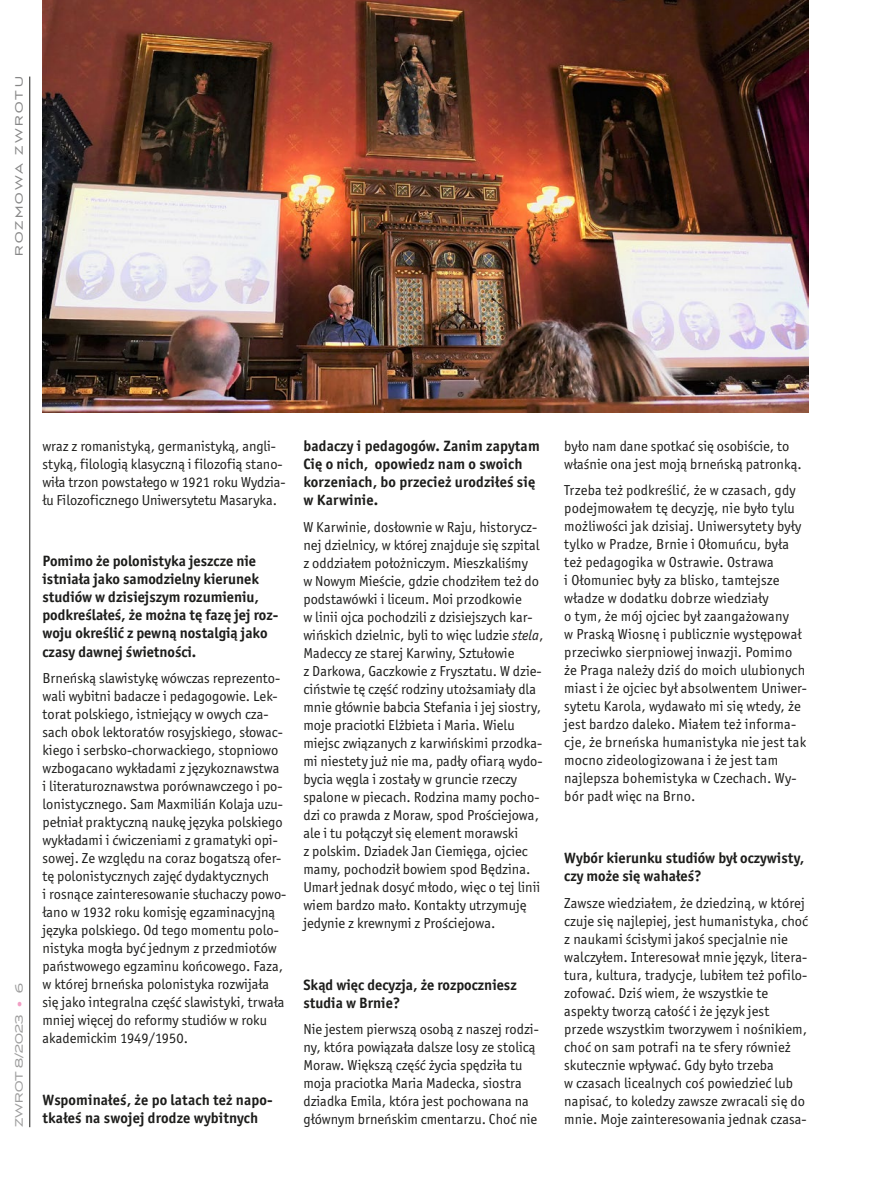
<style>
.page{position:relative;width:872px;height:1191px;background:#fff}
.page>*{position:absolute;margin:0;border:0;box-sizing:border-box;transform-origin:0 0}
.t1{font:700 15px/18px "Officina Sans Itc TOT";color:#1d1d1b}
.t2{font:14.4px/18px "Officina Sans Itc TOT";color:#1d1d1b}
.t3{font:12px "Luxury Gold";letter-spacing:.015em;color:#9d9d9d}
.t4{font:12px "Luxury Gold";letter-spacing:.2em;color:#878787}
.s1{color:#f29fc5}
.s2{font-style:italic}
</style>
<div class="page">
<hr style="left:30px;top:77px;width:1px;height:1050px;background:#1d1d1b">
<img style="left:43px;top:0;width:765px;height:412px">
<p class="t4" style="left:13px;top:256px;width:181px;rotate:-90deg">ROZMOWA ZWROTU</p>
<p class="t3" style="left:13px;top:1127px;width:145px;rotate:-90deg">ZWROT 8/2023 <span class="s1">•</span> 6</p>
<p class="t2" style="left:43px;top:437px;width:244px">wraz z romanistyką, germanistyką, angli&shy;styką, filologią klasyczną i filozofią stano&shy;wiła trzon powstałego w 1921 roku Wydzia&shy;łu Filozoficznego Uniwersytetu Masaryka.</p>
<p class="t1" style="left:43px;top:552px;width:237px">Pomimo że polonistyka jeszcze nie istniała jako samodzielny kierunek studiów w dzisiejszym rozumieniu, podkreślałeś, że można tę fazę jej roz&shy;woju określić z pewną nostalgią jako czasy dawnej świetności.</p>
<p class="t2" style="left:43px;top:669px;width:245px">Brneńską slawistykę wówczas reprezento&shy;wali wybitni badacze i pedagogowie. Lek&shy;torat polskiego, istniejący w owych cza&shy;sach obok lektoratów rosyjskiego, słowac&shy;kiego i serbsko-chorwackiego, stopniowo wzbogacano wykładami z językoznawstwa i literaturoznawstwa porównawczego i po&shy;lonistycznego. Sam Maxmilián Kolaja uzu&shy;pełniał praktyczną naukę języka polskiego wykładami i ćwiczeniami z gramatyki opi&shy;sowej. Ze względu na coraz bogatszą ofer&shy;tę polonistycznych zajęć dydaktycznych<br>i rosnące zainteresowanie słuchaczy powo&shy;łano w 1932 roku komisję egzaminacyjną języka polskiego. Od tego momentu polo&shy;nistyka mogła być jednym z przedmiotów państwowego egzaminu końcowego. Faza, w której brneńska polonistyka rozwijała się jako integralna część slawistyki, trwała mniej więcej do reformy studiów w roku akademickim 1949/1950.</p>
<p class="t1" style="left:43px;top:1090px;width:232px">Wspominałeś, że po latach też napo&shy;tkałeś na swojej drodze wybitnych</p>
<p class="t1" style="left:303px;top:437px;width:238px">badaczy i pedagogów. Zanim zapytam<br>Cię o nich, opowiedz nam o swoich korzeniach, bo przecież urodziłeś się w Karwinie.</p>
<p class="t2" style="left:303px;top:518px;width:241px">W Karwinie, dosłownie w Raju, historycz&shy;nej dzielnicy, w której znajduje się szpital z oddziałem położniczym. Mieszkaliśmy<br>w Nowym Mieście, gdzie chodziłem też do podstawówki i liceum. Moi przodkowie<br>w linii ojca pochodzili z dzisiejszych kar&shy;wińskich dzielnic, byli to więc ludzie <span class="s2">stela</span>, Madeccy ze starej Karwiny, Sztułowie<br>z Darkowa, Gaczkowie z Frysztatu. W dzie&shy;ciństwie tę część rodziny utożsamiały dla mnie głównie babcia Stefania i jej siostry, moje praciotki Elżbieta i Maria. Wielu miejsc związanych z karwińskimi przodka&shy;mi niestety już nie ma, padły ofiarą wydo&shy;bycia węgla i zostały w gruncie rzeczy spalone w piecach. Rodzina mamy pocho&shy;dzi co prawda z Moraw, spod Prościejowa, ale i tu połączył się element morawski<br>z polskim. Dziadek Jan Ciemięga, ojciec mamy, pochodził bowiem spod Będzina.<br>Umarł jednak dosyć młodo, więc o tej linii wiem bardzo mało. Kontakty utrzymuję jedynie z krewnymi z Prościejowa.</p>
<p class="t1" style="left:303px;top:975px;width:215px">Skąd więc decyzja, że rozpoczniesz studia w Brnie?</p>
<p class="t2" style="left:303px;top:1020px;width:237px">Nie jestem pierwszą osobą z naszej rodzi&shy;ny, która powiązała dalsze losy ze stolicą Moraw. Większą część życia spędziła tu moja praciotka Maria Madecka, siostra dziadka Emila, która jest pochowana na głównym brneńskim cmentarzu. Choć nie</p>
<p class="t2" style="left:564px;top:437px;width:239px">było nam dane spotkać się osobiście, to właśnie ona jest moją brneńską patronką.</p>
<p class="t2" style="left:564px;top:481px;width:244px">Trzeba też podkreślić, że w czasach, gdy podejmowałem tę decyzję, nie było tylu możliwości jak dzisiaj. Uniwersytety były tylko w Pradze, Brnie i Ołomuńcu, była też pedagogika w Ostrawie. Ostrawa<br>i Ołomuniec były za blisko, tamtejsze władze w dodatku dobrze wiedziały<br>o tym, że mój ojciec był zaangażowany<br>w Praską Wiosnę i publicznie występował przeciwko sierpniowej inwazji. Pomimo że Praga należy dziś do moich ulubionych miast i że ojciec był absolwentem Uniwer&shy;sytetu Karola, wydawało mi się wtedy, że jest bardzo daleko. Miałem też informa&shy;cje, że brneńska humanistyka nie jest tak mocno zideologizowana i że jest tam najlepsza bohemistyka w Czechach. Wy&shy;bór padł więc na Brno.</p>
<p class="t1" style="left:564px;top:848px;width:241px">Wybór kierunku studiów był oczywisty, czy może się wahałeś?</p>
<p class="t2" style="left:564px;top:894px;width:245px">Zawsze wiedziałem, że dziedziną, w której czuje się najlepiej, jest humanistyka, choć z naukami ścisłymi jakoś specjalnie nie walczyłem. Interesował mnie język, litera&shy;tura, kultura, tradycje, lubiłem też pofilo&shy;zofować. Dziś wiem, że wszystkie te aspekty tworzą całość i że język jest przede wszystkim tworzywem i nośnikiem, choć on sam potrafi na te sfery również skutecznie wpływać. Gdy było trzeba<br>w czasach licealnych coś powiedzieć lub napisać, to koledzy zawsze zwracali się do mnie. Moje zainteresowania jednak czasa-</p>
</div>
